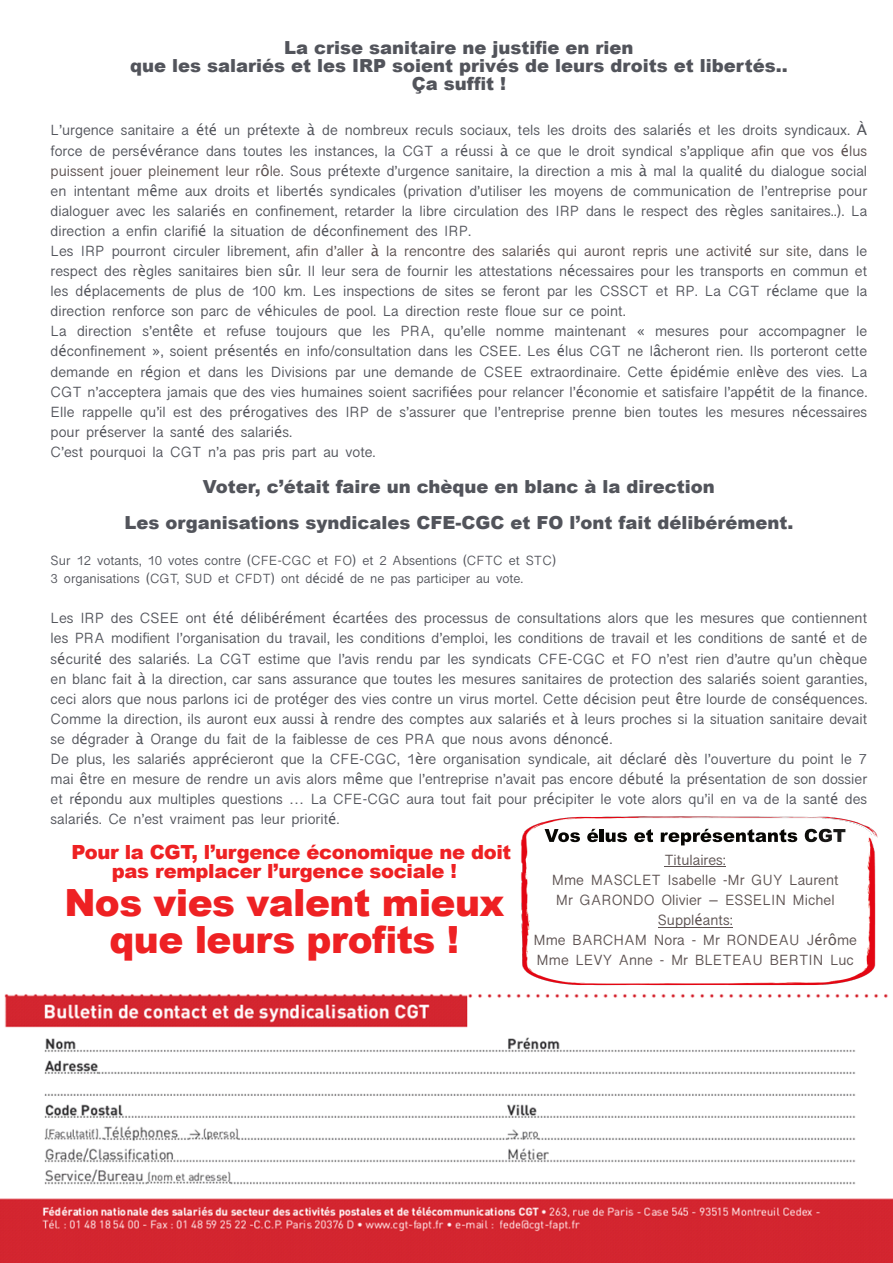
<style>
.page{position:relative;width:893px;height:1263px;background:#fff}
.page>*{position:absolute;margin:0;border:0;box-sizing:border-box;transform-origin:0 0}
.t1{font:900 37.5px/37.5px "Arial";letter-spacing:-.015em;color:#ee2123;text-align:center}
.t2{font:900 19.5px/19.5px "Arial";letter-spacing:-.015em;color:#ee2123}
.t3{font:900 18px/18px "Arial";color:#52545b;text-align:center}
.t4{font:15px/20.1px "Kannada Sangam MN";color:#52545b}
.t5{font:15px/20.1px "Kannada Sangam MN";color:#5c5150;text-align:center}
.t6{font:13.5px/18.1px "Kannada Sangam MN";color:#52545b}
.s1{font-family:"Lucida Grande"}
.s2{color:#5c5150}
.s3{font-family:"Lucida Grande";color:#5c5150}
</style>
<div class="page">
<img style="left:521px;top:816px;width:357px;height:170px">
<svg style="left:545px;top:829px;width:35px;height:13px"></svg>
<svg style="left:587px;top:829px;width:40px;height:13px"></svg>
<svg style="left:634px;top:829px;width:19px;height:13px"></svg>
<svg style="left:661px;top:829px;width:136px;height:16px"></svg>
<svg style="left:805px;top:829px;width:40px;height:13px"></svg>
<hr style="left:665px;top:866px;width:61px;height:1px;background:#5c5150">
<hr style="left:658px;top:927px;width:75px;height:1px;background:#5c5150">
<img style="left:0;top:994px;width:893px;height:269px">
<p class="t3" style="left:130px;top:40px;width:659px">La crise sanitaire ne justifie en rien<br>que les salariés et les IRP soient privés de leurs droits et libertés..<br>Ça suffit !</p>
<p class="t4" style="left:51px;top:123px;width:818px">L’urgence sanitaire a <span class="s1">é</span>t<span class="s1">é</span> un pr<span class="s1">é</span>texte <span class="s1">à</span> de nombreux reculs sociaux, tels les droits des salari<span class="s1">é</span>s et les droits syndicaux. <span class="s1">À </span>force de pers<span class="s1">é</span>v<span class="s1">é</span>rance dans toutes les instances, la CGT a r<span class="s1">é</span>ussi <span class="s1">à</span> ce que le droit syndical s’appliqu<span class="s2">e afin que vos</span> <span class="s3">é</span><span class="s2">lus puissent jouer pleinement leur r</span><span class="s3">ô</span><span class="s2">le.</span> Sous pr<span class="s1">é</span>texte d’urgence sanitaire, la direction a mis <span class="s1">à</span> mal la qualit<span class="s1">é</span> du dialogue social en intentant m<span class="s1">ê</span>me aux droits et libert<span class="s1">é</span>s syndicales (privation d’utiliser les moyens de communication de l’entreprise pour dialoguer avec les salari<span class="s1">é</span>s en confinement, retarder la libre circulation des IRP dans le respect des r<span class="s1">è</span>gles sanitaires..). La direction a enfin clarifi<span class="s1">é</span> la situation de d<span class="s1">é</span>confinement des IRP.<br>Les IRP pourront circuler librement, <span class="s2">afin d’aller</span> <span class="s3">à</span> <span class="s2">la rencontre des salari</span><span class="s3">é</span><span class="s2">s qui auront repris une activit</span><span class="s3">é</span> <span class="s2">sur site,</span> dans le respect des r<span class="s1">è</span>gles sanitaires bien s<span class="s1">û</span>r. Il leur sera de fournir les attestations n<span class="s1">é</span>cessaires pour les transports en commun et les d<span class="s1">é</span>placements de plus de 100 km. Les inspections de sites se feront par les CSSCT et RP. La CGT r<span class="s1">é</span>clame que la direction renforce son parc de v<span class="s1">é</span>hicules de pool. La direction reste floue sur ce point.<br>La direction s’ent<span class="s1">ê</span>te et refuse toujours que les PRA, qu’elle nomme maintenant <span class="s1">«</span> mesures pour accompagner le d<span class="s1">é</span>confinement <span class="s1">»</span>, soient pr<span class="s1">é</span>sent<span class="s1">é</span>s en info/consultation dans les CSEE. Les <span class="s1">é</span>lus CGT ne l<span class="s1">â</span>cheront rien. Ils porteront cette demande en r<span class="s1">é</span>gion et dans les Divisions par une demande de CSEE extraordinaire. Cette <span class="s1">é</span>pid<span class="s1">é</span>mie enl<span class="s1">è</span>ve des vies. La CGT n’acceptera jamais que des vies humaines soient sacrifi<span class="s1">é</span>es pour relancer l’<span class="s1">é</span>conomie et satisfaire l’app<span class="s1">é</span>tit de la finance.<br>Elle rappelle qu’il est des pr<span class="s1">é</span>rogatives des IRP de s’assurer que l’entreprise prenne bien toutes les mesures n<span class="s1">é</span>cessaires pour pr<span class="s1">é</span>server la sant<span class="s1">é</span> des salari<span class="s1">é</span>s.<br>C’est pourquoi la CGT n’a pas pris part au vote.</p>
<p class="t3" style="left:124px;top:470px;width:670px;line-height:36px">Voter, c’était faire un chèque en blanc à la direction<br>Les organisations syndicales CFE-CGC et FO l’ont fait délibérément.</p>
<p class="t6" style="left:51px;top:553px;width:507px">Sur 12 votants, 10 votes contre (CFE-CGC et FO) et 2 Absentions (CFTC et STC)<br>3 organisations (CGT, SUD et CFDT) ont d<span class="s1">é</span>cid<span class="s1">é</span> de ne pas participer au vote.</p>
<p class="t4" style="left:51px;top:610px;width:818px">Les IRP des CSEE ont <span class="s1">é</span>t<span class="s1">é</span> d<span class="s1">é</span>lib<span class="s1">é</span>r<span class="s1">é</span>ment <span class="s1">é</span>cart<span class="s1">é</span>es des processus de consultations alors que les mesures que contiennent les PRA modifient l’organisation du travail, les conditions d’emploi, les conditions de travail et les conditions de sant<span class="s1">é</span> et de s<span class="s1">é</span>curit<span class="s1">é</span> des salari<span class="s1">é</span>s. La CGT estime que l’avis rendu par les syndicats CFE-CGC et FO n’est rien d’autre qu’un ch<span class="s1">è</span>que en blanc fait <span class="s1">à</span> la direction, car sans assurance que toutes les mesures sanitaires de protection des salari<span class="s1">é</span>s soient garanties, ceci alors que nous parlons ici de prot<span class="s1">é</span>ger des vies contre un virus mortel. Cette d<span class="s1">é</span>cision peut <span class="s1">ê</span>tre lourde de cons<span class="s1">é</span>quences.<br>Comme la direction, ils auront eux aussi <span class="s1">à</span> rendre des comptes aux salari<span class="s1">é</span>s et <span class="s1">à</span> leurs proches si la situation sanitaire devait se d<span class="s1">é</span>grader <span class="s1">à</span> Orange du fait de la faiblesse de ces PRA que nous avons d<span class="s1">é</span>nonc<span class="s1">é</span>.<br>De plus, les salari<span class="s1">é</span>s appr<span class="s1">é</span>cieront que la CFE-CGC, 1<span class="s1">è</span>re organisation syndicale, ait d<span class="s1">é</span>clar<span class="s1">é</span> d<span class="s1">è</span>s l’ouverture du point le 7 mai <span class="s1">ê</span>tre en mesure de rendre un avis alors m<span class="s1">ê</span>me que l’entreprise n’avait pas encore d<span class="s1">é</span>but<span class="s1">é</span> la pr<span class="s1">é</span>sentation de son dossier et r<span class="s1">é</span>pondu aux multiples questions <span class="s1">…</span> La CFE-CGC aura tout fait pour pr<span class="s1">é</span>cipiter le vote alors qu’il en va de la sant<span class="s1">é</span> des salari<span class="s1">é</span>s. Ce n’est vraiment pas leur priorit<span class="s1">é</span>.</p>
<h2 class="t2" style="left:112px;top:844px;width:401px;text-indent:-40px">Pour la CGT, l’urgence économique ne doit pas remplacer l’urgence sociale !</h2>
<h1 class="t1" style="left:64px;top:887px;width:442px">Nos vies valent mieux que leurs profits !</h1>
<p class="t5" style="left:533px;top:852px;width:325px">Titulaires:<br>Mme MASCLET Isabelle -Mr GUY Laurent<br>Mr GARONDO Olivier – ESSELIN Michel<br>Suppl<span class="s1">é</span>ants:<br>Mme BARCHAM Nora - Mr RONDEAU J<span class="s1">é</span>r<span class="s1">ô</span>me<br>Mme LEVY Anne - Mr BLETEAU BERTIN Luc</p>
</div>
